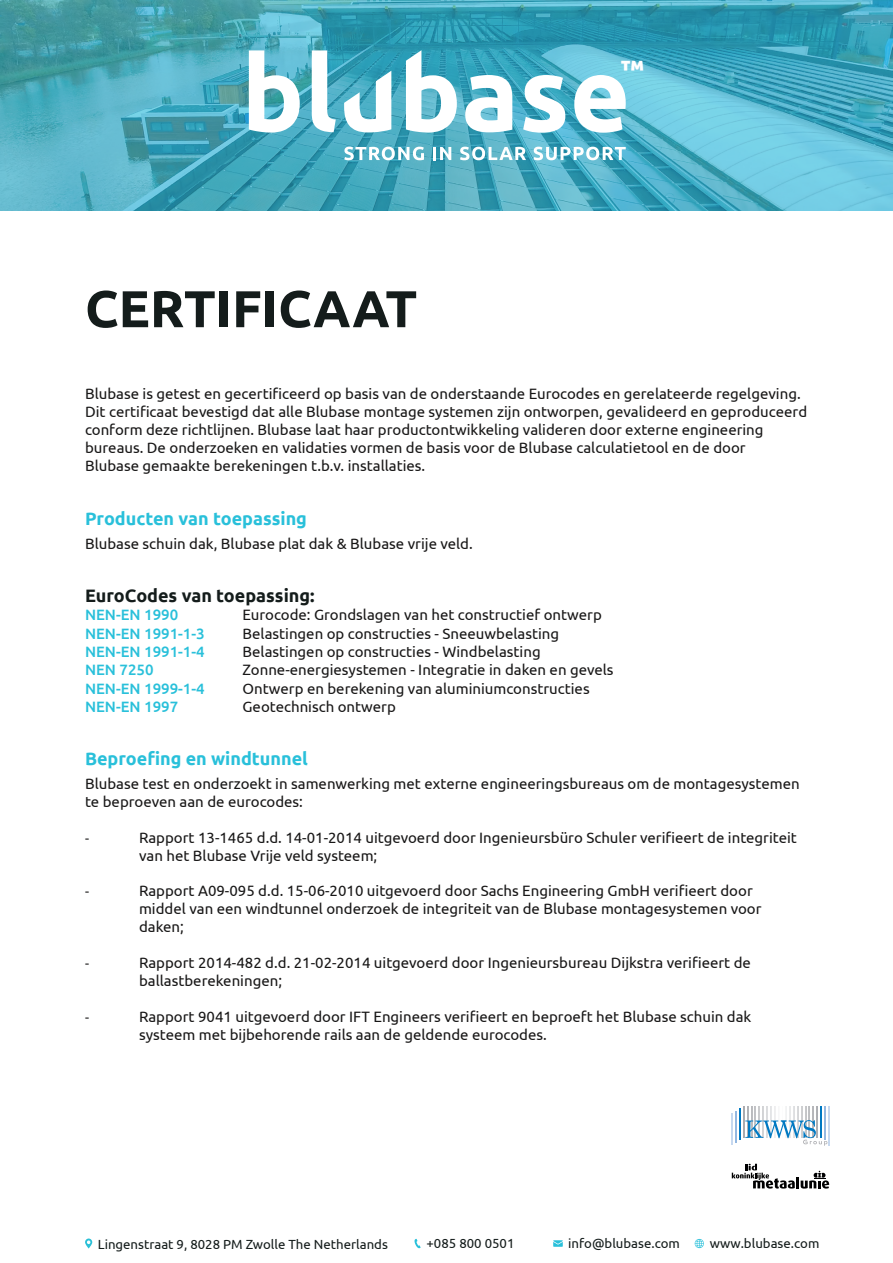
<style>
.page{position:relative;width:893px;height:1263px;background:#fff}
.page>*{position:absolute;margin:0;border:0;box-sizing:border-box;transform-origin:0 0}
.t1{font:700 51.75px "Ubuntu";color:#141c1b}
.t2{font:700 27.75px "Ubuntu";color:#fff}
.heading_1{font:700 18px "Ubuntu";color:#29c0da}
.t3{font:700 18px "Ubuntu";color:#141c1b}
.t4{font:15px/18px "Ubuntu";color:#181717}
.t5{font:500 15px "Ubuntu";color:#29c0da}
.t6{font:13.5px "Ubuntu";color:#181717}
.t7{font:13.2px "Ubuntu";color:#141c1b}
.s1{font-style:inherit}
</style>
<div class="page">
<svg style="left:0;top:0;width:893px;height:210px;background:#49aabf"></svg>
<svg style="left:249px;top:50px;width:51px;height:83px"></svg>
<svg style="left:312px;top:50px;width:24px;height:82px"></svg>
<svg style="left:465px;top:75px;width:47px;height:57px"></svg>
<svg style="left:523px;top:75px;width:42px;height:58px"></svg>
<svg style="left:574px;top:75px;width:52px;height:58px"></svg>
<svg style="left:344px;top:71px;width:47px;height:61px"></svg>
<svg style="left:406px;top:50px;width:51px;height:83px"></svg>
<svg style="left:344px;top:147px;width:80px;height:13px"></svg>
<svg style="left:433px;top:147px;width:18px;height:13px"></svg>
<svg style="left:460px;top:147px;width:66px;height:13px"></svg>
<svg style="left:533px;top:147px;width:93px;height:13px"></svg>
<svg style="left:414px;top:1239px;width:7px;height:9px"></svg>
<svg style="left:695px;top:1239px;width:9px;height:9px"></svg>
<svg style="left:553px;top:1240px;width:10px;height:7px"></svg>
<svg style="left:85px;top:1238px;width:7px;height:10px"></svg>
<hr style="left:732px;top:1114px;width:1px;height:31px;background:#c6d8ef">
<hr style="left:736px;top:1112px;width:1px;height:31px;background:#94b8e1">
<hr style="left:747px;top:1106px;width:1px;height:32px;background:#b1b2b6">
<hr style="left:751px;top:1106px;width:1px;height:32px;background:#babbbe">
<hr style="left:755px;top:1106px;width:1px;height:32px;background:#c2c3c6">
<hr style="left:759px;top:1106px;width:1px;height:32px;background:#cbccce">
<hr style="left:763px;top:1106px;width:1px;height:32px;background:#d4d5d7">
<hr style="left:766px;top:1106px;width:1px;height:32px;background:#dadbdd">
<hr style="left:770px;top:1106px;width:1px;height:32px;background:#e3e4e6">
<hr style="left:774px;top:1106px;width:1px;height:32px;background:#eeeeef">
<hr style="left:778px;top:1106px;width:1px;height:32px;background:#f7f7f8">
<hr style="left:786px;top:1106px;width:1px;height:32px;background:#f1f2f3">
<hr style="left:790px;top:1106px;width:1px;height:32px;background:#e8e9ea">
<hr style="left:793px;top:1106px;width:1px;height:32px;background:#e1e2e4">
<hr style="left:797px;top:1106px;width:1px;height:32px;background:#d8d9db">
<hr style="left:801px;top:1106px;width:1px;height:32px;background:#cfd0d2">
<hr style="left:805px;top:1106px;width:1px;height:32px;background:#c7c8ca">
<hr style="left:809px;top:1106px;width:1px;height:32px;background:#bebfc1">
<hr style="left:813px;top:1106px;width:1px;height:32px;background:#b5b6ba">
<hr style="left:816px;top:1106px;width:2px;height:32px;background:#aeafb3">
<hr style="left:820px;top:1106px;width:1px;height:32px;background:#0079c2">
<hr style="left:824px;top:1106px;width:1px;height:34px;background:#94b8e1">
<hr style="left:828px;top:1106px;width:1px;height:39px;background:#c6d8ef">
<hr style="left:743px;top:1106px;width:1px;height:32px;background:#a9aaae">
<hr style="left:739px;top:1108px;width:2px;height:31px;background:#0079c2">
<svg style="left:745px;top:1120px;width:82px;height:26px"></svg>
<svg style="left:732px;top:1164px;width:97px;height:24px"></svg>
<p class="t1" style="left:85px;top:277px;width:334px">CERTIFICAAT</p>
<p class="t2" style="left:620px;top:52px;width:25px">™</p>
<p class="t4" style="left:85px;top:384px;width:724px">Blubase is getest en gecertificeerd op basis van de onderstaande Eurocodes en gerelateerde regelgeving.<br>Dit certificaat bevestigd dat alle Blubase montage systemen zijn ontworpen, gevalideerd en geproduceerd conform deze richtlijnen. Blubase laat haar productontwikkeling valideren door externe engineering bureaus. De onderzoeken en validaties vormen de basis voor de Blubase calculatietool en de door<br>Blubase gemaakte berekeningen t.b.v. installaties.</p>
<p class="heading_1" style="left:85px;top:507px;width:223px">Producten van toepassing</p>
<p class="t4" style="left:85px;top:534px;width:389px">Blubase schuin dak, Blubase plat dak &amp; Blubase vrije veld.</p>
<p class="t3" style="left:85px;top:585px;width:231px">EuroCodes van toepassing:</p>
<p class="t5" style="left:85px;top:606px;width:95px">NEN-EN 1990</p>
<p class="t4" style="left:243px;top:606px;width:361px">Eurocode: Grondslagen van het constructief ontwerp</p>
<p class="t5" style="left:85px;top:624px;width:121px">NEN-EN 1991-1-3</p>
<p class="t4" style="left:243px;top:624px;width:318px">Belastingen op constructies - Sneeuwbelasting</p>
<p class="t5" style="left:85px;top:642px;width:121px">NEN-EN 1991-1-4</p>
<p class="t4" style="left:243px;top:642px;width:300px">Belastingen op constructies - Windbelasting</p>
<p class="t5" style="left:85px;top:660px;width:70px">NEN 7250</p>
<p class="t4" style="left:243px;top:660px;width:373px">Zonne-energiesystemen - Integratie in daken en gevels</p>
<p class="t5" style="left:85px;top:679px;width:121px">NEN-EN 1999-1-4</p>
<p class="t4" style="left:243px;top:679px;width:349px">Ontwerp en berekening van aluminiumconstructies</p>
<p class="t5" style="left:85px;top:697px;width:95px">NEN-EN 1997</p>
<p class="t4" style="left:243px;top:697px;width:155px">Geotechnisch ontwerp</p>
<p class="heading_1" style="left:85px;top:748px;width:224px">Beproefing en windtunnel</p>
<p class="t4" style="left:85px;top:774px;width:716px">Blubase test en onderzoekt in samenwerking met externe engineeringsbureaus om de montagesystemen te beproeven aan de eurocodes:</p>
<p class="t6" style="left:85px;top:830px;width:6px">-</p>
<p class="t4" style="left:139px;top:828px;width:659px">Rapport 13-1465 d.d. 14-01-2014 uitgevoerd door Ingenieursbüro Schuler verifieert de integriteit van het Blubase Vrije veld systeem;</p>
<p class="t6" style="left:85px;top:883px;width:6px">-</p>
<p class="t4" style="left:139px;top:882px;width:624px">Rapport A09-095 d.d. 15-06-2010 uitgevoerd door Sachs Engineering GmbH verifieert door middel van een windtunnel onderzoek de integriteit van de Blubase montagesystemen voor daken;</p>
<p class="t6" style="left:85px;top:955px;width:6px">-</p>
<p class="t4" style="left:139px;top:953px;width:613px">Rapport 2014-482 d.d. 21-02-2014 uitgevoerd door Ingenieursbureau Dijkstra verifieert de ballastberekeningen;</p>
<p class="t6" style="left:85px;top:1009px;width:6px">-</p>
<p class="t4" style="left:139px;top:1007px;width:614px">Rapport 9041 uitgevoerd door IFT Engineers verifieert en beproeft het Blubase schuin dak systeem met bijbehorende rails aan de geldende eurocodes.</p>
<p class="t7" style="left:98px;top:1236px;width:292px">Lingenstraat 9, 8028 PM Zwolle The Netherlands</p>
<p class="t7" style="left:426px;top:1235px;width:89px">+085 800 0501</p>
<p class="t7" style="left:568px;top:1235px;width:113px">info@blubase.<span class="s1">com</span></p>
<p class="t7" style="left:710px;top:1235px;width:111px">www.blubase.<span class="s1">com</span></p>
</div>
